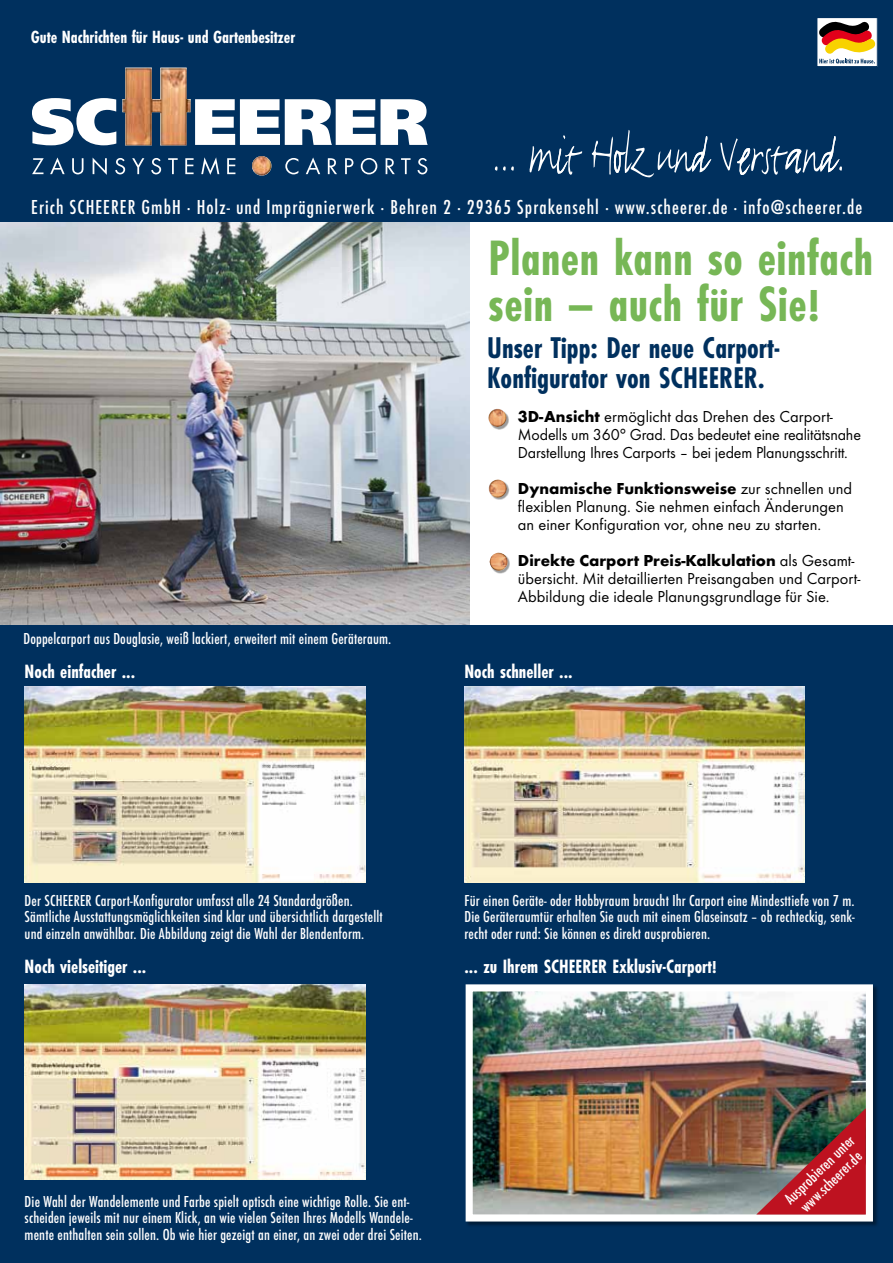
<style>
.page{position:relative;width:893px;height:1263px;background:#fff}
.page>*{position:absolute;margin:0;border:0;box-sizing:border-box;transform-origin:0 0}
.t1{font:700 condensed 46.5px/46.5px "Futurist";letter-spacing:.01em;color:#77b756}
.t2{font:700 condensed 28.05px/30px "Futurist";color:#00305e}
.t3{font:500 condensed 21px "Futura T";letter-spacing:.05em;color:#fff}
.t4{font:700 condensed 18px "Futurist";color:#fff}
.t5{font:500 condensed 16.5px/16.5px "Futura T";letter-spacing:.01em;color:#fff}
.t6{font:16.5px/18px "Futura T";color:#000}
.t7{font:700 condensed 16.5px "Futurist";color:#fff}
.s1{font-weight:700}
</style>
<div class="page">
<img style="left:0;top:221px;width:469px;height:404px">
<div style="left:0;top:625px;width:893px;height:638px;background:#00305e"></div>
<div style="left:0;top:0;width:893px;height:221px;background:#00305e"></div>
<svg style="left:32px;top:158px;width:12px;height:16px"></svg>
<svg style="left:50px;top:157px;width:15px;height:17px"></svg>
<svg style="left:72px;top:158px;width:12px;height:16px"></svg>
<svg style="left:93px;top:158px;width:14px;height:17px"></svg>
<svg style="left:115px;top:158px;width:10px;height:16px"></svg>
<svg style="left:132px;top:158px;width:12px;height:16px"></svg>
<svg style="left:151px;top:158px;width:10px;height:16px"></svg>
<svg style="left:168px;top:158px;width:10px;height:16px"></svg>
<svg style="left:185px;top:158px;width:9px;height:16px"></svg>
<svg style="left:201px;top:157px;width:18px;height:18px"></svg>
<svg style="left:227px;top:158px;width:8px;height:16px"></svg>
<svg style="left:285px;top:158px;width:13px;height:16px"></svg>
<svg style="left:306px;top:157px;width:14px;height:17px"></svg>
<svg style="left:328px;top:158px;width:9px;height:16px"></svg>
<svg style="left:345px;top:158px;width:8px;height:16px"></svg>
<svg style="left:361px;top:158px;width:16px;height:16px"></svg>
<svg style="left:386px;top:158px;width:9px;height:16px"></svg>
<svg style="left:401px;top:158px;width:10px;height:16px"></svg>
<svg style="left:417px;top:158px;width:10px;height:16px"></svg>
<svg style="left:32px;top:98px;width:84px;height:47px"></svg>
<svg style="left:195px;top:99px;width:233px;height:46px"></svg>
<img style="left:122px;top:68px;width:69px;height:77px">
<img style="left:252px;top:156px;width:19px;height:20px;border-radius:10px">
<svg style="left:495px;top:166px;width:19px;height:5px"></svg>
<svg style="left:529px;top:135px;width:53px;height:40px"></svg>
<svg style="left:591px;top:130px;width:120px;height:47px"></svg>
<svg style="left:720px;top:136px;width:122px;height:39px"></svg>
<div style="left:490px;top:554px;width:20px;height:20px;background:#000;opacity:.4"></div>
<img style="left:489px;top:553px;width:19px;height:18px">
<div style="left:490px;top:480px;width:19px;height:20px;background:#000;opacity:.4"></div>
<img style="left:489px;top:479px;width:18px;height:19px">
<div style="left:489px;top:410px;width:20px;height:19px;background:#000;opacity:.4"></div>
<img style="left:488px;top:409px;width:19px;height:18px">
<div style="left:816px;top:17px;width:62px;height:50px;border:1px solid #00305e"></div>
<svg style="left:816px;top:17px;width:62px;height:47px;background:#bb987e"></svg>
<div style="left:466px;top:984px;width:413px;height:243px;background:#000;opacity:.4"></div>
<img style="left:474px;top:992px;width:391px;height:221px">
<div style="left:466px;top:984px;width:407px;height:237px;border:7px solid #fff"></div>
<img style="left:24px;top:687px;width:342px;height:195px">
<img style="left:464px;top:687px;width:340px;height:195px">
<img style="left:24px;top:984px;width:341px;height:196px">
<img style="left:756px;top:1108px;width:110px;height:106px">
<p class="t7" style="left:31px;top:27px;width:266px">Gute Nachrichten für Haus- und Gartenbesitzer</p>
<p class="t3" style="left:31px;top:194px;width:832px">Erich Scheerer GmbH · Holz- und Imprägnierwerk · Behren 2 · 29365 Sprakensehl · www.scheerer.de · info@scheerer.de</p>
<h1 class="t1" style="left:489px;top:234px;width:386px">Planen kann so einfach sein — auch für Sie!</h1>
<h2 class="t2" style="left:487px;top:333px;width:294px">Unser Tipp: Der neue Carport-<br>Konfigurator von SCHEERER.</h2>
<p class="t5" style="left:23px;top:630px;width:369px">Doppelcarport aus Douglasie, weiß lackiert, erweitert mit einem Geräteraum.</p>
<p class="t4" style="left:25px;top:661px;width:112px">Noch einfacher ...</p>
<p class="t6" style="left:518px;top:408px;width:345px"><span class="s1">3D-Ansicht</span> ermöglicht das Drehen des Carport-<br>Modells um 360° Grad. Das bedeutet eine realitätsnahe<br>Darstellung Ihres Carports – bei jedem Planungsschritt.</p>
<p class="t6" style="left:518px;top:480px;width:336px"><span class="s1">Dynamische Funktionsweise</span> zur schnellen und flexiblen Planung. Sie nehmen einfach Änderungen an einer Konfiguration vor, ohne neu zu starten.</p>
<p class="t6" style="left:518px;top:552px;width:344px"><span class="s1">Direkte Carport Preis-Kalkulation</span> als Gesamt&shy;übersicht. Mit detaillierten Preisangaben und Carport-<br>Abbildung die ideale Planungsgrundlage für Sie.</p>
<p class="t4" style="left:464px;top:661px;width:110px">Noch schneller ...</p>
<p class="t5" style="left:25px;top:892px;width:360px">Der SCH EERER Carport-Konfigurator umfasst alle 24 Standardgrößen.<br>Sämtliche Ausstattungsmöglichkeiten sind klar und übersichtlich dargestellt und einzeln anwählbar. Die Abbildung zeigt die Wahl der Blendenform.</p>
<p class="t5" style="left:464px;top:892px;width:392px;text-align:justify">Für einen Geräte- oder Hobbyraum braucht Ihr Carport eine Mindesttiefe von 7 m.<br>Die Geräteraumtür erhalten Sie auch mit einem Glaseinsatz – ob rechteckig, senk&shy;recht oder rund: Sie können es direkt ausprobieren.</p>
<p class="t4" style="left:25px;top:956px;width:123px">Noch vielseitiger ...</p>
<p class="t4" style="left:464px;top:956px;width:254px">... zu Ihrem SCHEERER Exklusiv-Carport!</p>
<p class="t5" style="left:25px;top:1193px;width:399px">Die Wahl der Wandelemente und Farbe spielt optisch eine wichtige Rolle. Sie ent&shy;scheiden jeweils mit nur einem Klick, an wie vielen Seiten Ihres Modells Wandele&shy;mente enthalten sein sollen. Ob wie hier gezeigt an einer, an zwei oder drei Seiten.</p>
<p class="t5" style="left:781px;top:1195px;width:95px;text-align:center;rotate:-44deg">Ausprobieren unter www.scheerer.de</p>
</div>
